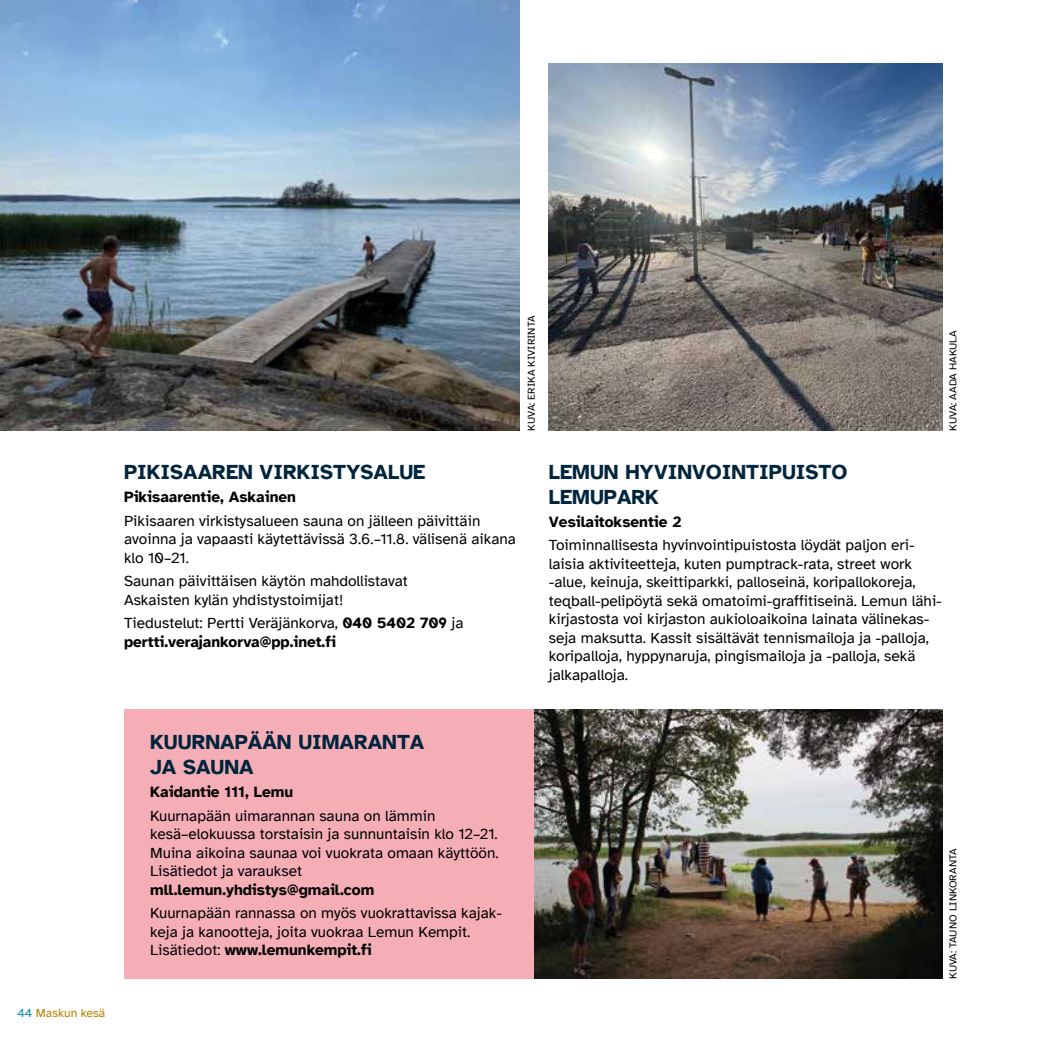
<style>
.page{position:relative;width:1042px;height:1042px;background:#fff}
.page>*{position:absolute;margin:0;border:0;box-sizing:border-box;transform-origin:0 0}
.t1{font:700 21px/24.5px "Atkinson Hyperlegible";color:#00253d}
.t2{font:15.4px/18.6px "Atkinson Hyperlegible";color:#000}
.t3{font:700 15.4px/18.6px "Atkinson Hyperlegible";color:#000}
.t4{font:12.25px "Atkinson Hyperlegible";color:#b78000}
.t5{font:10.5px "Atkinson Hyperlegible";color:#000}
.s1{font-weight:400}
.s2{color:#0085b0}
.s3{font-weight:700}
</style>
<div class="page">
<div style="left:124px;top:710px;width:424px;height:269px;background:#f5aeb6"></div>
<img style="left:0;top:0;width:519px;height:431px">
<img style="left:535px;top:710px;width:408px;height:269px">
<img style="left:549px;top:63px;width:394px;height:368px">
<p class="t5" style="left:525px;top:431px;width:117px;rotate:-90deg">KUVA: ERIKA KIVIRINTA</p>
<p class="t5" style="left:947px;top:431px;width:102px;rotate:-90deg">KUVA: AADA HAKULA</p>
<h1 class="t1" style="left:124px;top:460px;width:303px">PIKISAAREN VIRKISTYSALUE</h1>
<p class="t3" style="left:124px;top:488px;width:173px">Pikisaarentie, Askainen</p>
<p class="t2" style="left:124px;top:512px;width:393px">Pikisaaren virkistysalueen sauna on jälleen päivittäin avoinna ja vapaasti käytettävissä 3.6.–11.8. välisenä aikana klo 10–21.</p>
<p class="t2" style="left:124px;top:572px;width:285px">Saunan päivittäisen käytön mahdollistavat<br>Askaisten kylän yhdistystoimijat!</p>
<p class="t3" style="left:124px;top:614px;width:341px"><span class="s1">Tiedustelut: Pertti Veräjänkorva,</span> 040 5402 709 <span class="s1">ja </span>pertti.verajankorva@pp.inet.fi</p>
<h1 class="t1" style="left:549px;top:460px;width:300px">LEMUN HYVINVOINTIPUISTO<br>LEMUPARK</h1>
<p class="t3" style="left:549px;top:512px;width:134px">Vesilaitoksentie 2</p>
<p class="t2" style="left:549px;top:536px;width:394px">Toiminnallisesta hyvinvointipuistosta löydät paljon eri&shy;laisia aktiviteetteja, kuten pumptrack-rata, street work -alue, keinuja, skeittiparkki, palloseinä, koripallokoreja, teqball-pelipöytä sekä omatoimi-graffitiseinä. Lemun lähi&shy;kirjastosta voi kirjaston aukioloaikoina lainata välinekas&shy;seja maksutta. Kassit sisältävät tennismailoja ja -palloja, koripalloja, hyppynaruja, pingismailoja ja -palloja, sekä jalkapalloja.</p>
<p class="t4" style="left:17px;top:1006px;width:90px"><span class="s2">44</span> Maskun kesä</p>
<h1 class="t1" style="left:150px;top:730px;width:276px">KUURNAPÄÄN UIMARANTA<br>JA SAUNA</h1>
<p class="t3" style="left:150px;top:783px;width:145px">Kaidantie 111, Lemu</p>
<p class="t2" style="left:150px;top:806px;width:350px">Kuurnapään uimarannan sauna on lämmin kesä–elokuussa torstaisin ja sunnuntaisin klo 12–21.<br>Muina aikoina saunaa voi vuokrata omaan käyttöön.<br>Lisätiedot ja varaukset</p>
<p class="t3" style="left:150px;top:880px;width:226px">mll.lemun.yhdistys@gmail.com</p>
<p class="t2" style="left:150px;top:904px;width:353px">Kuurnapään rannassa on myös vuokrattavissa kajak&shy;keja ja kanootteja, joita vuokraa Lemun Kempit.<br>Lisätiedot: <span class="s3">www.lemunkempit.fi</span></p>
<p class="t5" style="left:947px;top:979px;width:132px;rotate:-90deg">KUVA: TAUNO LINKORANTA</p>
</div>
